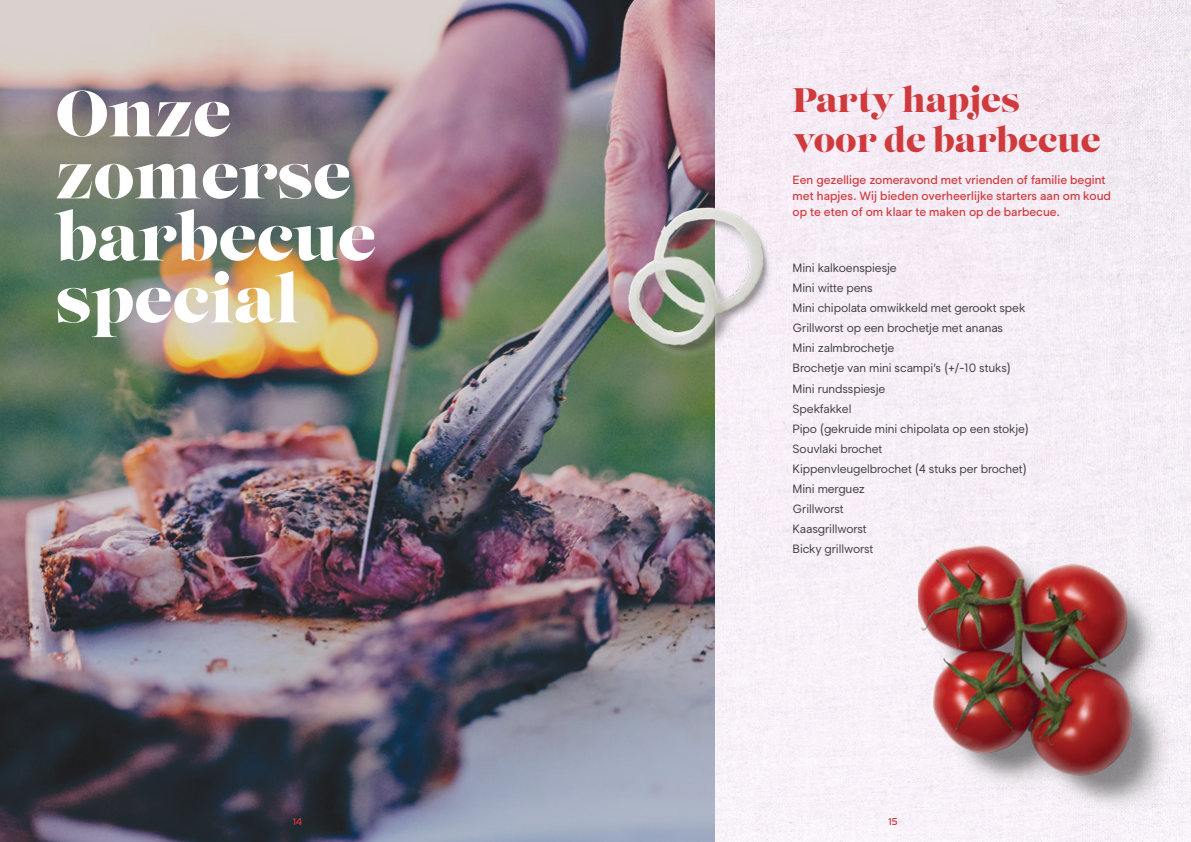
<style>
.page{position:relative;width:1191px;height:842px;background:#fff}
.page>*{position:absolute;margin:0;border:0;box-sizing:border-box;transform-origin:0 0}
.t1{font:65px/62px "Lust";color:#fff}
.t2{font:34px/40px "Lust";color:#cf3a3d}
.t3{font:12px/20px "Segment";letter-spacing:-.01em;color:#414042}
.t4{font:500 12px/16px "Segment";color:#cf3a3d}
.t5{font:10px "Interstate";color:#cf3a3d}
</style>
<div class="page">
<img style="left:714px;top:0;width:477px;height:842px">
<img style="left:0;top:0;width:714px;height:842px">
<img style="left:626px;top:206px;width:155px;height:159px">
<img style="left:918px;top:542px;width:258px;height:281px">
<h1 class="t1" style="left:55px;top:86px;width:322px">Onze zomerse barbecue special</h1>
<h2 class="t2" style="left:792px;top:82px;width:309px">Party hapjes voor de barbecue</h2>
<p class="t4" style="left:792px;top:172px;width:320px">Een gezellige zomeravond met vrienden of familie begint met hapjes. Wij bieden overheerlijke starters aan om koud op te eten of om klaar te maken op de barbecue.</p>
<p class="t3" style="left:792px;top:258px;width:238px">Mini kalkoenspiesje<br>Mini witte pens<br>Mini chipolata omwikkeld met gerookt spek<br>Grillworst op een brochetje met ananas<br>Mini zalmbrochetje<br>Brochetje van mini scampi’s (+/-10 stuks)<br>Mini rundsspiesje<br>Spekfakkel<br>Pipo (gekruide mini chipolata op een stokje)<br>Souvlaki brochet<br>Kippenvleugelbrochet (4 stuks per brochet)<br>Mini merguez<br>Grillworst<br>Kaasgrillworst<br>Bicky grillworst</p>
<p class="t5" style="left:293px;top:815px;width:11px">14</p>
<p class="t5" style="left:888px;top:815px;width:11px">15</p>
</div>
